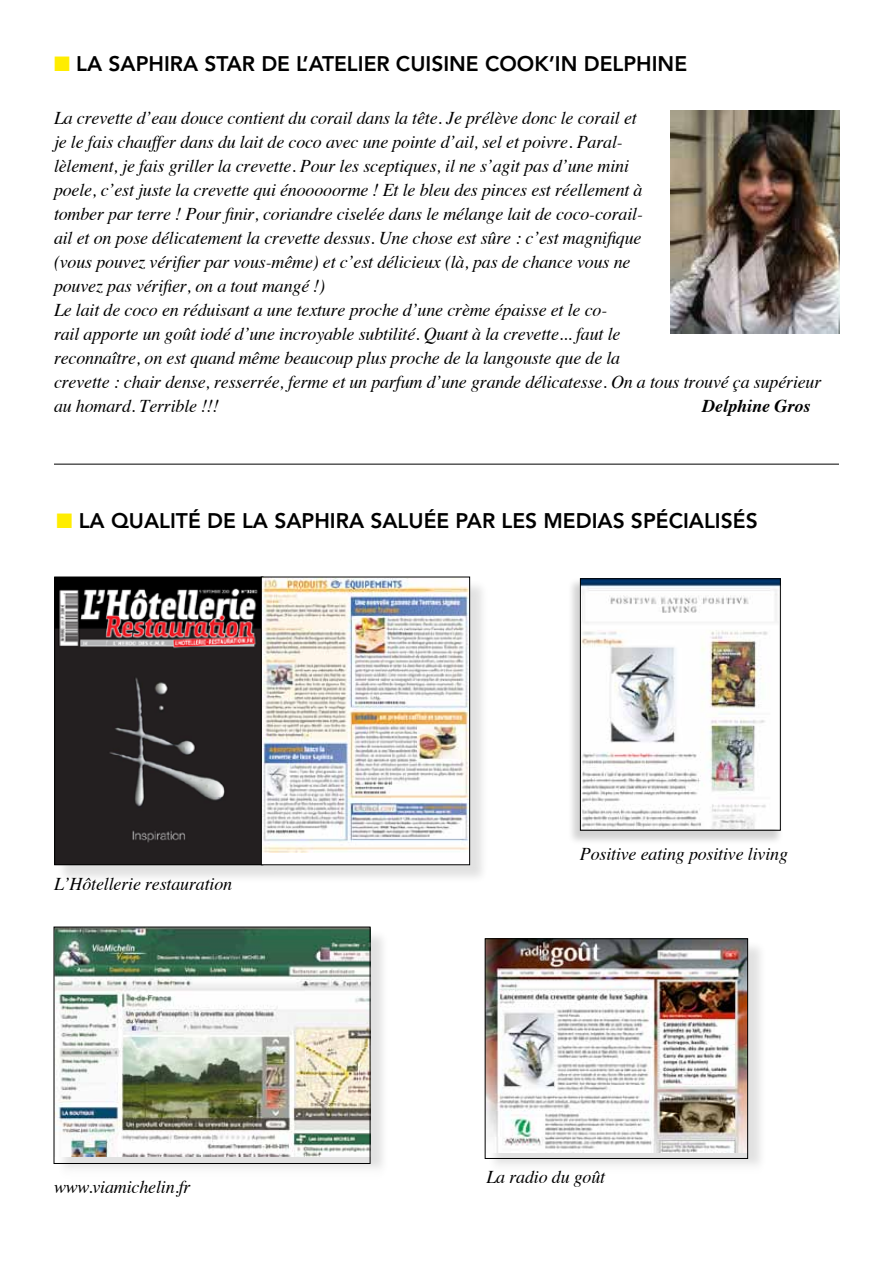
<style>
.page{position:relative;width:893px;height:1263px;background:#fff}
.page>*{position:absolute;margin:0;border:0;box-sizing:border-box;transform-origin:0 0}
.t1{font:800 21px "Avenir LT Std";color:#000}
.t2{font:italic 18px/24px "Times";letter-spacing:-.01em;color:#000}
.t3{font:italic 700 18px "Times";color:#000}
.s1{color:#ffed00}
</style>
<div class="page">
<div style="left:57px;top:579px;width:432px;height:305px;background:#000;opacity:.12"></div>
<img style="left:56px;top:579px;width:205px;height:284px">
<div style="left:54px;top:577px;width:209px;height:288px;border:1px solid #000"></div>
<div style="left:261px;top:577px;width:209px;height:288px;background:#fffeff"></div>
<img style="left:263px;top:579px;width:205px;height:273px">
<div style="left:261px;top:577px;width:209px;height:288px;border:1px solid #000"></div>
<div style="left:487px;top:941px;width:280px;height:237px;background:#000;opacity:.12"></div>
<img style="left:487px;top:940px;width:259px;height:213px">
<div style="left:485px;top:938px;width:263px;height:221px;border:1px solid #000"></div>
<div style="left:565px;top:576px;width:218px;height:269px;background:#000;opacity:.18"></div>
<img style="left:582px;top:580px;width:197px;height:248px">
<div style="left:580px;top:578px;width:201px;height:253px;border:1px solid #000"></div>
<img style="left:670px;top:110px;width:170px;height:224px">
<div style="left:56px;top:929px;width:333px;height:254px;background:#000;opacity:.12"></div>
<img style="left:56px;top:929px;width:312px;height:227px">
<div style="left:54px;top:927px;width:316px;height:237px;border:1px solid #000"></div>
<hr style="left:54px;top:464px;width:785px;height:1px;background:#000">
<p class="t1" style="left:54px;top:51px;width:122px"><span class="s1">■</span> LA SAP HIRA</p>
<p class="t1" style="left:205px;top:51px;width:484px">STAR DE L’ATELIER CU ISINE COOK’IN DELPH INE</p>
<p class="t2" style="left:54px;top:105px;width:769px">La crevette d’eau douce contient du corail dans la tête. Je prélève donc le corail et<br>je le fais chauffer dans du lait de coco avec une pointe d’ail, sel et poivre. Paral-<br>lèlement, je fais griller la crevette. Pour les sceptiques, il ne s’agit pas d’une mini<br>poele, c’est juste la crevette qui énooooorme ! Et le bleu des pinces est réellement à<br>tomber par terre ! Pour finir, coriandre ciselée dans le mélange lait de coco-corail-<br>ail et on pose délicatement la crevette dessus. Une chose est sûre : c’est magnifique<br>(vous pouvez vérifier par vous-même) et c’est délicieux (là, pas de chance vous ne<br>pouvez pas vérifier, on a tout mangé !)<br>Le lait de coco en réduisant a une texture proche d’une crème épaisse et le co-<br>rail apporte un goût iodé d’une incroyable subtilité. Quant à la crevette... faut le<br>reconnaître, on est quand même beaucoup plus proche de la langouste que de la<br>crevette : chair dense, resserrée, ferme et un parfum d’une grande délicatesse. On a tous trouvé ça supérieur au homard. Terrible !!!</p>
<p class="t3" style="left:702px;top:389px;width:110px">Delphine Gros</p>
<p class="t1" style="left:57px;top:508px;width:286px"><span class="s1">■</span> LA QUALITÉ DE LA SAPHIRA</p>
<p class="t1" style="left:370px;top:508px;width:99px">SALUÉE PAR</p>
<p class="t1" style="left:501px;top:508px;width:256px">LES MEDIAS SPÉCIALISÉS</p>
<p class="t2" style="left:54px;top:871px;width:180px">L’Hôtellerie restauration</p>
<p class="t2" style="left:54px;top:1174px;width:138px">www.viamichelin.fr</p>
<p class="t2" style="left:580px;top:841px;width:210px">Positive eating positive living</p>
<p class="t2" style="left:486px;top:1164px;width:120px">La radio du goût</p>
</div>
